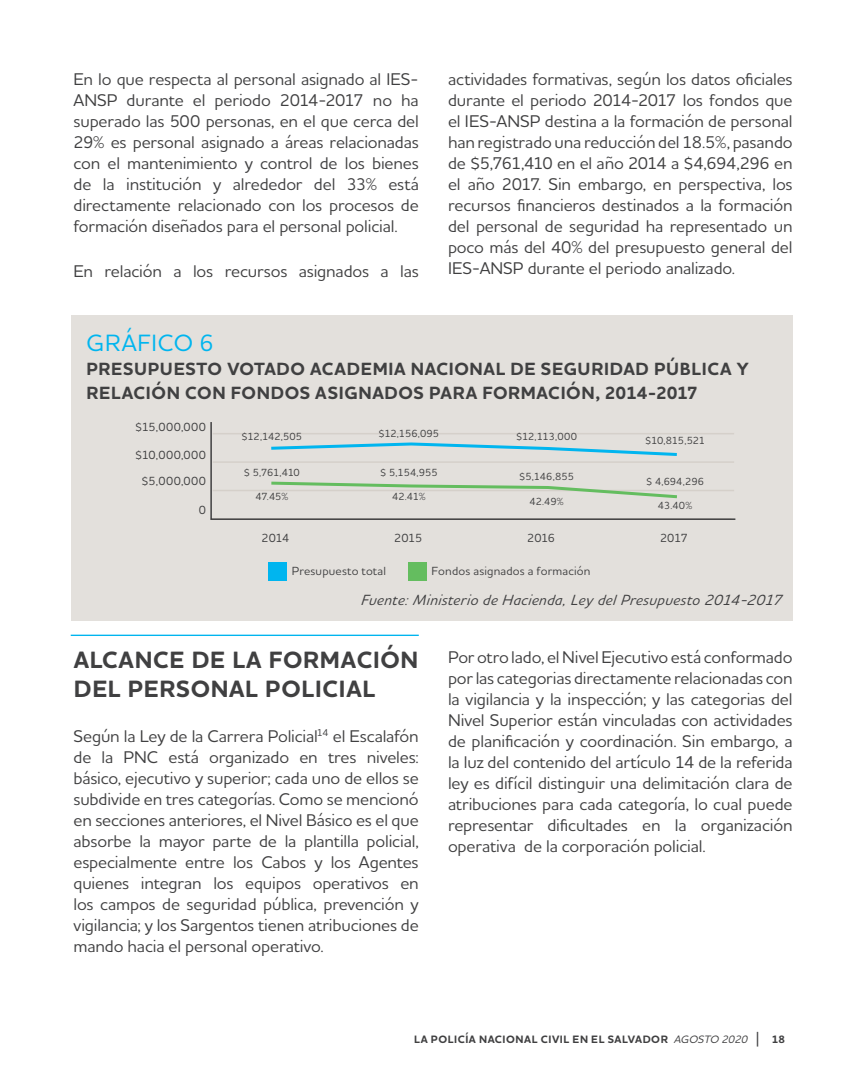
<style>
.page{position:relative;width:866px;height:1080px;background:#fff}
.page>*{position:absolute;margin:0;border:0;box-sizing:border-box;transform-origin:0 0}
.t1{font:700 24px/28.8px "Houschka Alt Pro";letter-spacing:.03em;color:#404041}
.t2{font:500 24px "Houschka Alt Pro";letter-spacing:.035em;color:#00b5ef}
.t3{font:700 18px/24px "Houschka Alt Pro";letter-spacing:.03em;color:#404041}
.t4{font:500 17.25px/21px "Houschka Alt Pro";letter-spacing:-.01em;color:#404041;text-align:justify}
.t5{font:italic 500 15px "Houschka Alt Pro";letter-spacing:.03em;color:#404041}
.t6{font:500 12px "Houschka Alt Pro";letter-spacing:.015em;color:#404041}
.t7{font:700 10.95px "Houschka Alt Pro";letter-spacing:.05em;color:#404041}
.t8{font:500 10.5px "Houschka Alt Pro";letter-spacing:-.015em;color:#404041}
.s1{font-weight:500;font-style:italic}
.s2{font-weight:500;font-size:16.35px}
</style>
<div class="page">
<hr style="left:71px;top:635px;width:347px;height:1px;background:#00b5ef">
<div style="left:71px;top:315px;width:722px;height:306px;background:#e3e0dc"></div>
<div style="left:268px;top:562px;width:18px;height:18px;background:#00b5ef"></div>
<div style="left:408px;top:562px;width:18px;height:18px;background:#64bd5f"></div>
<svg style="left:210px;top:422px;width:526px;height:98px"></svg>
<p class="t4" style="left:73px;top:68px;width:347px">En lo que respecta al personal asignado al IES-ANSP durante el periodo 2014-2017 no ha superado las 500 personas, en el que cerca del 29% es personal asignado a áreas relacionadas con el mantenimiento y control de los bienes de la institución y alrededor del 33% está directamente relacionado con los procesos de formación diseñados para el personal policial.</p>
<p class="t4" style="left:73px;top:260px;width:346px">En relación a los recursos asignados a las</p>
<p class="t4" style="left:448px;top:68px;width:346px">actividades formativas, según los datos oficiales durante el periodo 2014-2017 los fondos que el IES-ANSP destina a la formación de personal han registrado una reducción del 18.5%, pasando de $5,761,410 en el año 2014 a $4,694,296 en el año 2017. Sin embargo, en perspectiva, los recursos financieros destinados a la formación del personal de seguridad ha representado un poco más del 40% del presupuesto general del IES-ANSP durante el periodo analizado.</p>
<h1 class="t2" style="left:86px;top:328px;width:129px">GRÁFICO 6</h1>
<p class="t3" style="left:86px;top:357px;width:663px">PRESUPUESTO VOTADO ACADEMIA NACIONAL DE SEGURIDAD PÚBLICA Y<br>RELACIÓN CON FONDOS ASIGNADOS PARA FORMACIÓN, 2014-2017</p>
<p class="t6" style="left:135px;top:419px;width:72px">$15,000,000</p>
<p class="t6" style="left:135px;top:447px;width:72px">$10,000,000</p>
<p class="t6" style="left:142px;top:474px;width:66px">$5,000,000</p>
<p class="t6" style="left:199px;top:503px;width:9px">0</p>
<p class="t8" style="left:241px;top:430px;width:62px">$12,142,505</p>
<p class="t8" style="left:378px;top:427px;width:62px">$12,156,095</p>
<p class="t8" style="left:516px;top:430px;width:62px">$12,113,000</p>
<p class="t8" style="left:244px;top:465px;width:58px">$ 5,761,410</p>
<p class="t8" style="left:255px;top:490px;width:34px">47.45%</p>
<p class="t8" style="left:380px;top:466px;width:59px">$ 5,154,955</p>
<p class="t8" style="left:392px;top:490px;width:35px">42.41%</p>
<p class="t8" style="left:519px;top:470px;width:56px">$5,146,855</p>
<p class="t8" style="left:529px;top:495px;width:36px">42.49%</p>
<p class="t8" style="left:645px;top:434px;width:62px">$10,815,521</p>
<p class="t8" style="left:646px;top:474px;width:60px">$ 4,694,296</p>
<p class="t8" style="left:657px;top:499px;width:36px">43.40%</p>
<p class="t6" style="left:261px;top:530px;width:29px">2014</p>
<p class="t6" style="left:394px;top:530px;width:30px">2015</p>
<p class="t6" style="left:527px;top:530px;width:29px">2016</p>
<p class="t6" style="left:660px;top:530px;width:29px">2017</p>
<p class="t6" style="left:291px;top:563px;width:96px">Presupuesto total</p>
<p class="t6" style="left:431px;top:563px;width:160px">Fondos asignados a formación</p>
<p class="t5" style="left:360px;top:594px;width:425px">Fuente: Ministerio de Hacienda, Ley del Presupuesto 2014-2017</p>
<h1 class="t1" style="left:74px;top:645px;width:346px">ALCANCE DE LA FORMACIÓN<br>DEL PERSONAL POLICIAL</h1>
<p class="t4" style="left:73px;top:725px;width:347px">Según la Ley de la Carrera Policial<sup>14</sup> el Escalafón de la PNC está organizado en tres niveles: básico, ejecutivo y superior; cada uno de ellos se subdivide en tres categorías. Como se mencionó en secciones anteriores, el Nivel Básico es el que absorbe la mayor parte de la plantilla policial, especialmente entre los Cabos y los Agentes quienes integran los equipos operativos en los campos de seguridad pública, prevención y vigilancia; y los Sargentos tienen atribuciones de mando hacia el personal operativo.</p>
<p class="t4" style="left:448px;top:646px;width:346px">Por otro lado, el Nivel Ejecutivo está conformado por las categorias directamente relacionadas con la vigilancia y la inspección; y las categorias del Nivel Superior están vinculadas con actividades de planificación y coordinación. Sin embargo, a la luz del contenido del artículo 14 de la referida ley es difícil distinguir una delimitación clara de atribuciones para cada categoría, lo cual puede representar dificultades en la organización operativa de la corporación policial.</p>
<p class="t7" style="left:414px;top:1033px;width:372px">LA POLICÍA NACIONAL CIVIL EN EL SALVADOR <span class="s1">AGOSTO 2020</span> <span class="s2">|</span> 18</p>
</div>
